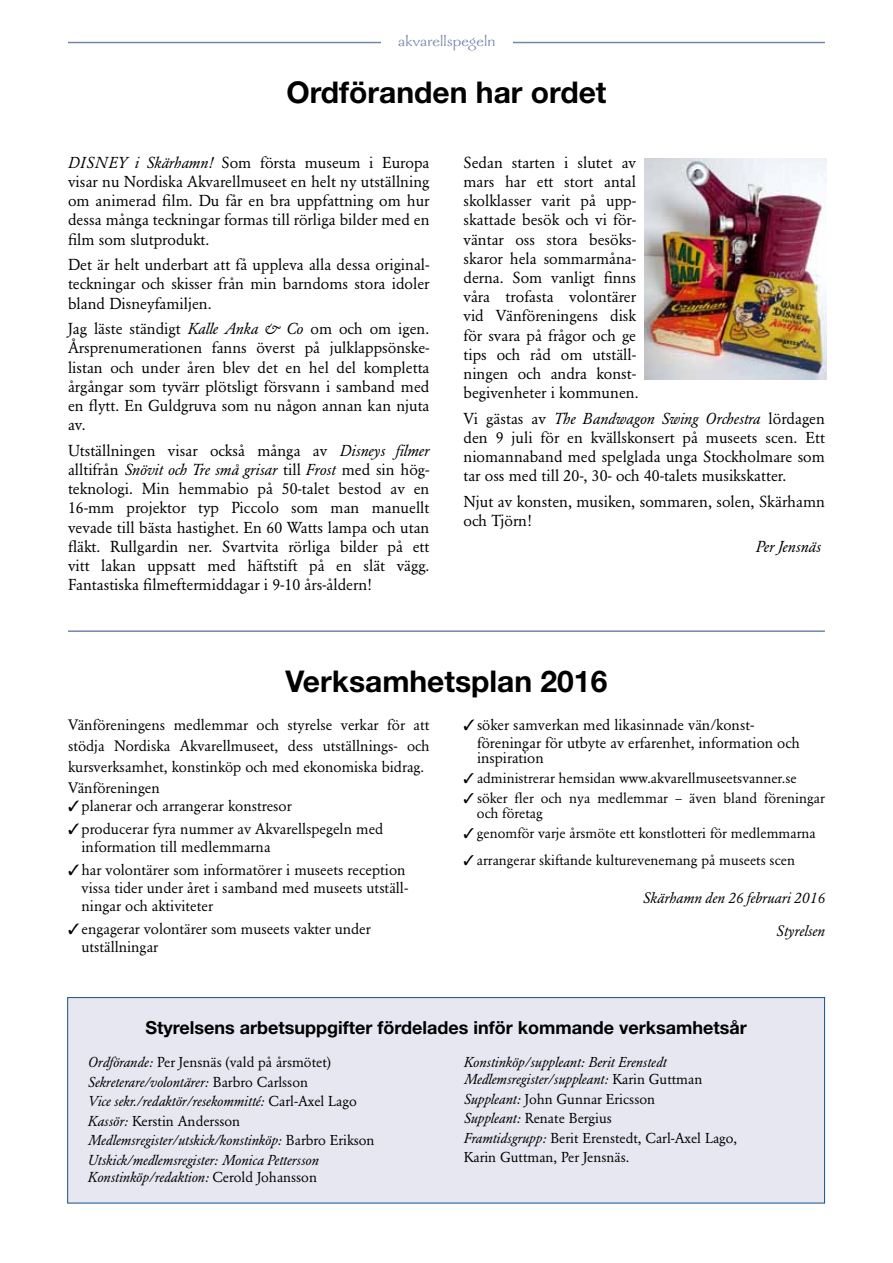
<style>
.page{position:relative;width:893px;height:1263px;background:#fff}
.page>*{position:absolute;margin:0;border:0;box-sizing:border-box;transform-origin:0 0}
.t1{font:700 30px "Helvetica Neue";color:#000}
.t2{font:700 18px "Helvetica Neue";color:#000}
.t3{font:16.5px "Galahad";letter-spacing:.02em;color:#7385af}
.t4{font:15.75px/19.2px "Garamond BE";color:#000;text-align:justify}
.t5{font:italic 15.75px "Garamond BE";color:#000}
.t6{font:15px/18px "Garamond BE";color:#000}
.t7{font:italic 15px "Garamond BE";color:#000}
.t8{font:italic 14.25px/19.5px "Garamond BE";color:#000}
.t9{font:14.25px/19.5px "Garamond BE";color:#000}
.s1{font-style:italic}
.s2{font-style:normal}
</style>
<div class="page">
<hr style="left:68px;top:42px;width:757px;height:1px;background:#7385af">
<div style="left:381px;top:26px;width:132px;height:29px;background:#fff"></div>
<hr style="left:68px;top:630px;width:757px;height:2px;background:#7385af">
<div style="left:67px;top:997px;width:758px;height:206px;background:#e6e7f1;border:1px solid #145489"></div>
<img style="left:645px;top:158px;width:181px;height:221px">
<p class="t3" style="left:398px;top:33px;width:99px">akvarellspegeln</p>
<h1 class="t1" style="left:286px;top:74px;width:322px">Ordföranden har ordet</h1>
<p class="t4" style="left:68px;top:153px;width:363px"><span class="s1">DISNEY i Skärhamn!</span> Som första museum i Europa visar nu Nordiska Akvarellmuseet en helt ny utställning om animerad film. Du får en bra uppfattning om hur dessa många teckningar formas till rörliga bilder med en film som slutprodukt.</p>
<p class="t4" style="left:68px;top:255px;width:363px">Det är helt underbart att få uppleva alla dessa original&shy;teckningar och skisser från min barndoms stora idoler bland Disneyfamiljen.</p>
<p class="t4" style="left:68px;top:319px;width:363px">Jag läste ständigt <span class="s1">Kalle Anka &amp; Co</span> om och om igen.<br>Årsprenumerationen fanns överst på julklappsönske&shy;listan och under åren blev det en hel del kompletta årgångar som tyvärr plötsligt försvann i samband med en flytt. En Guldgruva som nu någon annan kan njuta av.</p>
<p class="t4" style="left:68px;top:441px;width:363px">Utställningen visar också många av <span class="s1">Disneys filmer </span>alltifrån <span class="s1">Snövit och Tre små grisar</span> till <span class="s1">Frost</span> med sin hög&shy;teknologi. Min hemmabio på 50-talet bestod av en 16-mm projektor typ Piccolo som man manuellt vevade till bästa hastighet. En 60 Watts lampa och utan fläkt. Rullgardin ner. Svartvita rörliga bilder på ett vitt lakan uppsatt med häftstift på en slät vägg.<br>Fantastiska filmeftermiddagar i 9-10 års-åldern!</p>
<p class="t4" style="left:463px;top:153px;width:177px;text-align:left">Sedan starten i slutet av mars har ett stort antal skolklasser varit på upp&shy;skattade besök och vi för&shy;väntar oss stora besöks&shy;skaror hela sommarmåna&shy;derna. Som vanligt finns våra trofasta volontärer vid Vänföreningens disk för svara på frågor och ge tips och råd om utställ&shy;ningen och andra konst&shy;begivenheter i kommunen.</p>
<p class="t4" style="left:463px;top:409px;width:363px">Vi gästas av <span class="s1">The Bandwagon Swing Orchestra</span> lördagen den 9 juli för en kvällskonsert på museets scen. Ett niomannaband med spelglada unga Stockholmare som tar oss med till 20-, 30- och 40-talets musikskatter.</p>
<p class="t4" style="left:463px;top:492px;width:363px">Njut av konsten, musiken, sommaren, solen, Skärhamn och Tjörn!</p>
<p class="t5" style="left:756px;top:537px;width:67px">Per Jensnäs</p>
<h1 class="t1" style="left:286px;top:663px;width:323px">Verksamhetsplan 2016</h1>
<p class="t6" style="left:68px;top:714px;width:363px;line-height:21px">Vänföreningens medlemmar och styrelse verkar för att stödja Nordiska Akvarellmuseet, dess utställnings- och kursverksamhet, konstinköp och med ekonomiska bidrag.<br>Vänföreningen</p>
<p class="t6" style="left:68px;top:797px;width:225px">✓planerar och arrangerar konstresor</p>
<p class="t6" style="left:82px;top:820px;width:303px;text-indent:-14px">✓producerar fyra nummer av Akvarellspegeln med information till medlemmarna</p>
<p class="t6" style="left:82px;top:861px;width:328px;text-indent:-14px">✓har volontärer som informatörer i museets reception vissa tider under året i samband med museets utställ&shy;ningar och aktiviteter</p>
<p class="t6" style="left:82px;top:920px;width:291px;text-indent:-13px">✓engagerar volontärer som museets vakter under utställningar</p>
<p class="t6" style="left:477px;top:716px;width:324px;text-indent:-14px">✓söker samverkan med likasinnade vän/konst&shy;föreningar för utbyte av erfarenhet, information och</p>
<p class="t6" style="left:477px;top:749px;width:68px">inspiration</p>
<p class="t9" style="left:463px;top:769px;width:335px">✓ administrerar hemsidan www.akvarellmuseetsvanner.se</p>
<p class="t9" style="left:477px;top:791px;width:349px;line-height:15px;text-indent:-13px">✓ söker fler och nya medlemmar – även bland föreningar och företag</p>
<p class="t9" style="left:463px;top:824px;width:354px">✓ genomför varje årsmöte ett konstlotteri för medlemmarna</p>
<p class="t9" style="left:463px;top:850px;width:333px">✓ arrangerar skiftande kulturevenemang på museets scen</p>
<p class="t7" style="left:643px;top:889px;width:184px">Skärhamn den 26 februari 2016</p>
<p class="t7" style="left:776px;top:922px;width:50px">Styrelsen</p>
<p class="t2" style="left:145px;top:1017px;width:603px">Styrelsens arbetsuppgifter fördelades inför kommande verksamhetsår</p>
<p class="t8" style="left:88px;top:1052px;width:288px">Ordförande: <span class="s2">Per Jensnäs (vald på årsmötet)<br></span>Sekreterare/volontärer: <span class="s2">Barbro Carlsson<br></span>Vice sekr./redaktör/resekommitté: <span class="s2">Carl-Axel Lago </span>Kassör: <span class="s2">Kerstin Andersson </span>Medlemsregister/utskick/konstinköp: <span class="s2">Barbro Erikson </span>Utskick/medlemsregister: Monica Pettersson</p>
<p class="t8" style="left:88px;top:1167px;width:231px">Konstinköp/redaktion: <span class="s2">Cerold Johansson</span></p>
<p class="t8" style="left:464px;top:1053px;width:240px;line-height:17.2px">Konstinköp/suppleant: Berit Erenstedt<br>Medlemsregister/suppleant: <span class="s2">Karin Guttman</span></p>
<p class="t9" style="left:464px;top:1089px;width:275px"><span class="s1">Suppleant:</span> John Gunnar Ericsson<br><span class="s1">Suppleant:</span> Renate Bergius<br><span class="s1">Framtidsgrupp:</span> Berit Erenstedt, Carl-Axel Lago, Karin Guttman, Per Jensnäs.</p>
</div>
